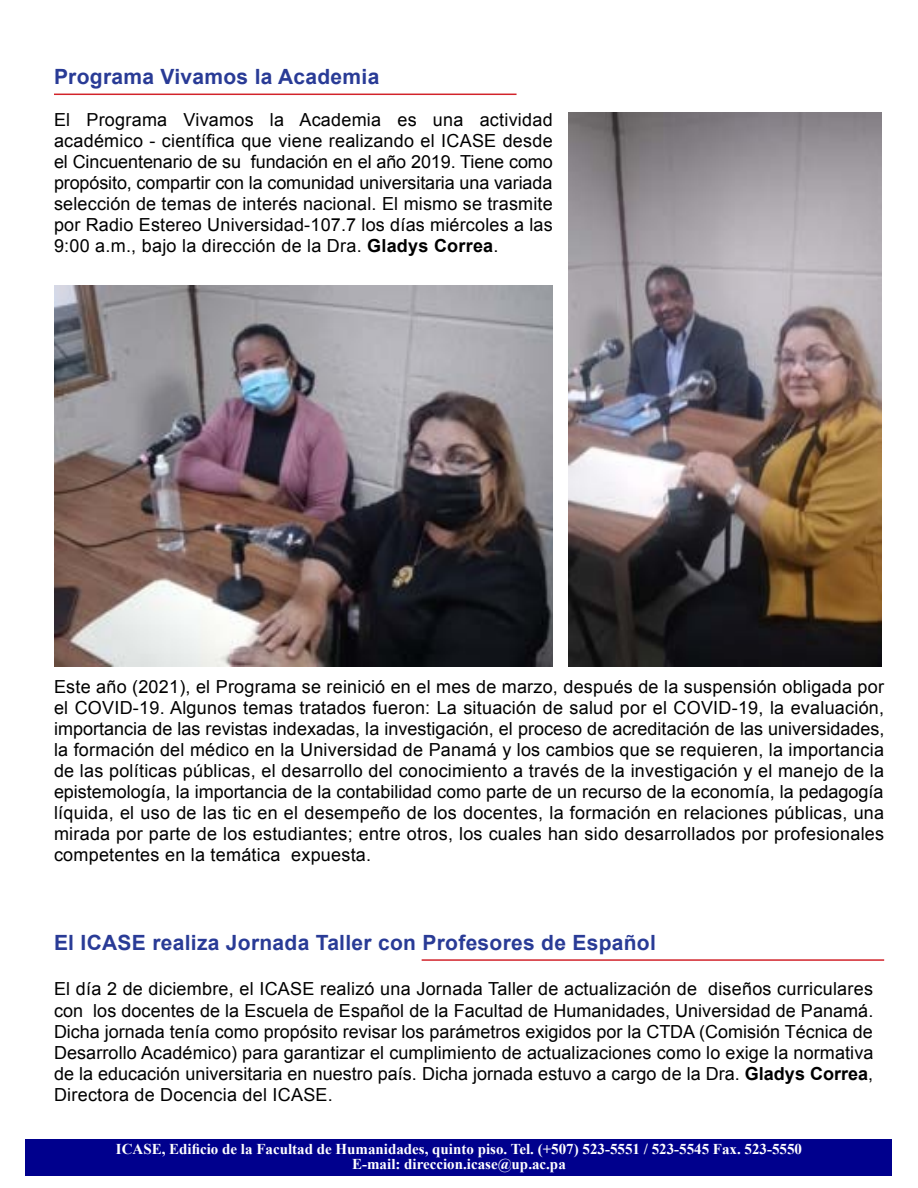
<style>
.page{position:relative;width:918px;height:1188px;background:#fff}
.page>*{position:absolute;margin:0;border:0;box-sizing:border-box;transform-origin:0 0}
.t1{font:700 21px "Arial";letter-spacing:.015em;color:#293b96}
.t2{font:18px/21px "Arial";letter-spacing:.015em;color:#000;text-align:justify}
.t3{font:700 15px/15px "Times New Roman";color:#fff;text-align:center}
.s1{font-weight:700}
</style>
<div class="page">
<hr style="left:54px;top:94px;width:463px;height:1px;background:#d2232a">
<hr style="left:422px;top:959px;width:462px;height:2px;background:#d2232a">
<div style="left:26px;top:1140px;width:866px;height:36px;background:#00008d"></div>
<img style="left:54px;top:285px;width:499px;height:382px">
<img style="left:569px;top:112px;width:312px;height:555px">
<p class="t1" style="left:54px;top:63px;width:327px">Programa Vivamos la Academia</p>
<p class="t2" style="left:54px;top:110px;width:500px">El Programa Vivamos la Academia es una actividad académico - científica que viene realizando el ICASE desde el Cincuentenario de su fundación en el año 2019. Tiene como propósito, compartir con la comunidad universitaria una variada selección de temas de interés nacional. El mismo se trasmite por Radio Estereo Universidad-107.7 los días miércoles a las 9:00 a.m., bajo la dirección de la Dra. <span class="s1">Gladys Correa</span>.</p>
<p class="t2" style="left:54px;top:677px;width:832px">Este año (2021), el Programa se reinició en el mes de marzo, después de la suspensión obligada por el COVID-19. Algunos temas tratados fueron: La situación de salud por el COVID-19, la evaluación, importancia de las revistas indexadas, la investigación, el proceso de acreditación de las universidades, la formación del médico en la Universidad de Panamá y los cambios que se requieren, la importancia de las políticas públicas, el desarrollo del conocimiento a través de la investigación y el manejo de la epistemología, la importancia de la contabilidad como parte de un recurso de la economía, la pedagogía líquida, el uso de las tic en el desempeño de los docentes, la formación en relaciones públicas, una mirada por parte de los estudiantes; entre otros, los cuales han sido desarrollados por profesionales competentes en la temática expuesta.</p>
<p class="t1" style="left:54px;top:928px;width:603px">El ICASE realiza Jornada Taller con Profesores de Español</p>
<p class="t2" style="left:54px;top:979px;width:821px">El día 2 de diciembre, el ICASE realizó una Jornada Taller de actualización de diseños curriculares con los docentes de la Escuela de Español de la Facultad de Humanidades, Universidad de Panamá.<br>Dicha jornada tenía como propósito revisar los parámetros exigidos por la CTDA (Comisión Técnica de Desarrollo Académico) para garantizar el cumplimiento de actualizaciones como lo exige la normativa de la educación universitaria en nuestro país. Dicha jornada estuvo a cargo de la Dra. <span class="s1">Gladys Correa</span>, Directora de Docencia del ICASE.</p>
<p class="t3" style="left:116px;top:1141px;width:688px">ICASE, Edificio de la Facultad de Humanidades, quinto piso. Tel. (+507) 523-5551 / 523-5545 Fax. 523-5550<br>E-mail: direccion.icase@up.ac.pa</p>
</div>
